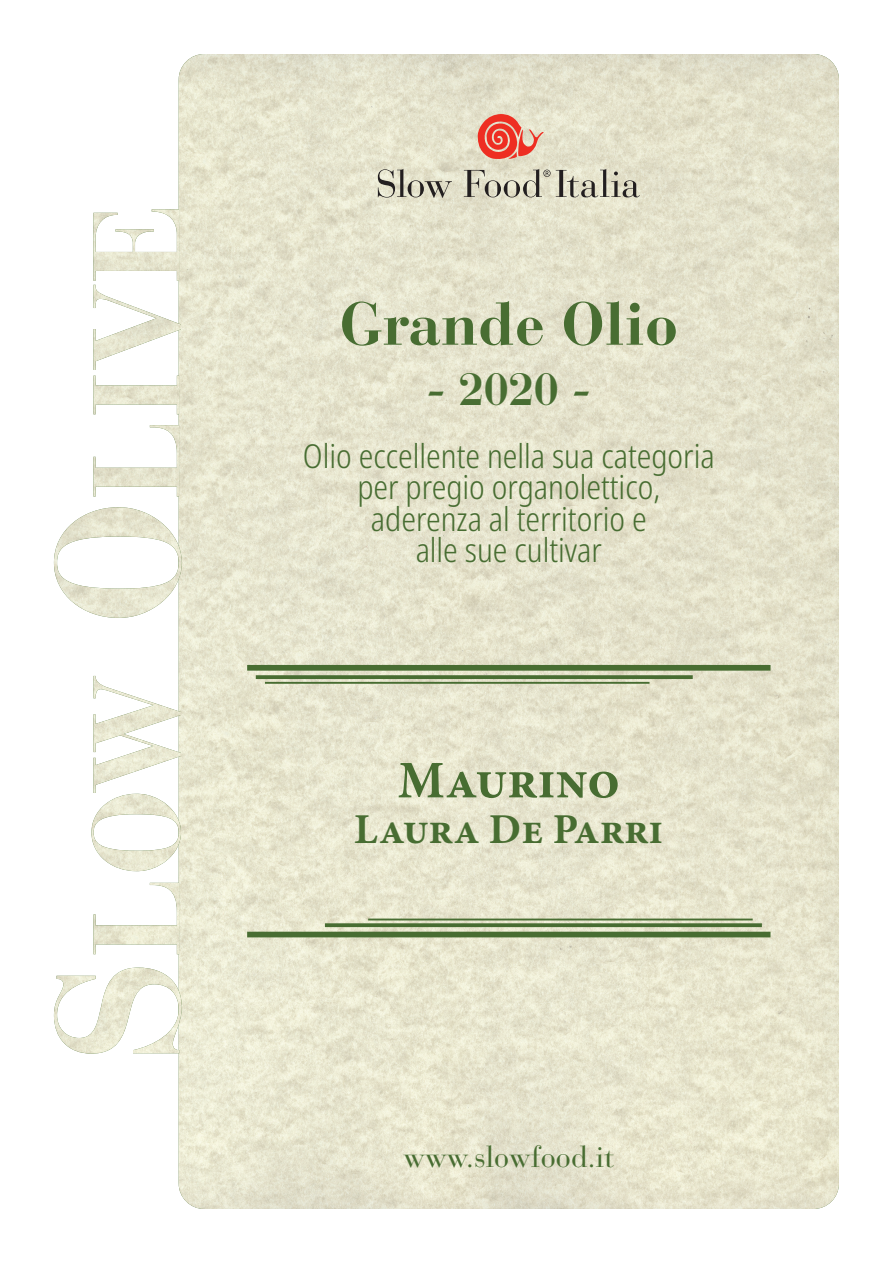
<style>
.page{position:relative;width:893px;height:1263px;background:#fff}
.page>*{position:absolute;margin:0;border:0;box-sizing:border-box;transform-origin:0 0}
.t1{font:700 60px "Bauer Bodoni Std";color:#486d32}
.t2{font:700 52.8px "Minion Pro";color:#486d32}
.t3{font:700 45px "Bauer Bodoni Std";color:#486d32}
.t4{font:700 42.6px "Minion Pro";color:#486d32}
.t5{font:300 condensed 33px "Noto Sans";color:#486d32}
.t6{font:30px "Bauer Bodoni Std";color:#486d32}
</style>
<div class="page">
<img style="left:179px;top:54px;width:660px;height:1155px">
<img style="left:54px;top:209px;width:128px;height:844px">
<div style="left:247px;top:665px;width:523px;height:6px;background:#486d32"></div>
<svg style="left:256px;top:675px;width:437px;height:4px;background:#51733a"></svg>
<hr style="left:265px;top:682px;width:384px;height:2px;background:#486d32">
<div style="left:247px;top:932px;width:523px;height:5px;background:#486d32"></div>
<svg style="left:325px;top:923px;width:437px;height:4px;background:#54763d"></svg>
<hr style="left:368px;top:918px;width:385px;height:2px;background:#486d32">
<svg style="left:478px;top:114px;width:66px;height:46px;background:#e88877"></svg>
<svg style="left:378px;top:169px;width:74px;height:29px;background:#bbb9a7"></svg>
<svg style="left:464px;top:169px;width:176px;height:28px;background:#bbb8a7"></svg>
<p class="t1" style="left:339px;top:288px;width:340px">Grande Olio</p>
<p class="t3" style="left:426px;top:362px;width:167px">- 2020 -</p>
<p class="t5" style="left:303px;top:433px;width:413px">Olio eccellente nella sua categoria</p>
<p class="t5" style="left:357px;top:464px;width:304px">per pregio organolettico,</p>
<p class="t5" style="left:371px;top:496px;width:277px">aderenza al territorio e</p>
<p class="t5" style="left:416px;top:527px;width:188px">alle sue cultivar</p>
<p class="t2" style="left:398px;top:749px;width:224px">Maurino</p>
<p class="t4" style="left:354px;top:804px;width:311px">Laura De Parri</p>
<p class="t6" style="left:403px;top:1139px;width:212px">www.slowfood.it</p>
</div>
